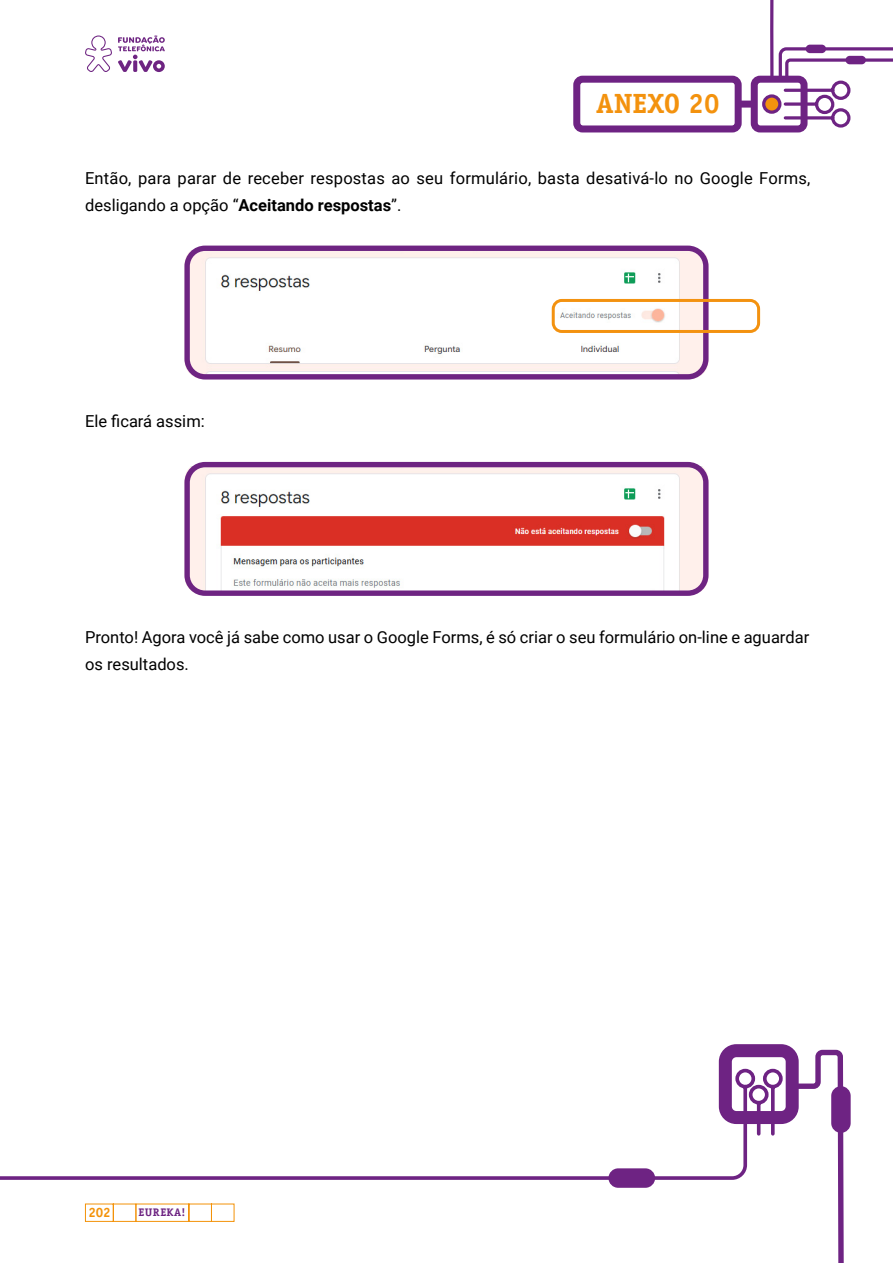
<style>
.page{position:relative;width:893px;height:1263px;background:#fff}
.page>*{position:absolute;margin:0;border:0;box-sizing:border-box;transform-origin:0 0}
.t1{font:700 27.9px "Officina Serif Std";color:#f3920e}
.t2{font:16.5px/27px "Roboto";color:#000}
.t3{font:700 13.5px "Officina Serif Std";color:#f39209}
.t4{font:700 10.95px "Officina Serif Std";letter-spacing:.035em;color:#6e2482}
.s1{font-weight:700}
</style>
<div class="page">
<svg style="left:85px;top:35px;width:80px;height:37px"></svg>
<svg style="left:85px;top:1203px;width:150px;height:19px"></svg>
<div style="left:719px;top:1044px;width:80px;height:80px;border:13px solid #6e2383;border-radius:11px"></div>
<svg style="left:0;top:1067px;width:784px;height:115px"></svg>
<svg style="left:788px;top:1047px;width:57px;height:216px"></svg>
<div style="left:831px;top:1086px;width:20px;height:47px;background:#6e2383;border-radius:10px"></div>
<div style="left:608px;top:1168px;width:47px;height:20px;background:#6e2383;border-radius:10px"></div>
<svg style="left:573px;top:0;width:320px;height:133px"></svg>
<div style="left:738px;top:101px;width:16px;height:7px;background:#6e2383"></div>
<img style="left:190px;top:246px;width:518px;height:133px">
<img style="left:190px;top:466px;width:518px;height:124px">
<div style="left:184px;top:246px;width:524px;height:133px;border:5px solid #6e2482;border-radius:18px"></div>
<div style="left:184px;top:462px;width:524px;height:134px;border:5px solid #6e2482;border-radius:18px"></div>
<div style="left:552px;top:299px;width:208px;height:34px;border:3px solid #f39210;border-radius:9px"></div>
<h1 class="t1" style="left:596px;top:86px;width:125px">ANEXO 20</h1>
<p class="t2" style="left:85px;top:164px;width:727px">Então, para parar de receber respostas ao seu formulário, basta desativá-lo no Google Forms, desligando a opção “<span class="s1">Aceitando respostas</span>”.</p>
<p class="t2" style="left:85px;top:407px;width:121px">Ele ficará assim:</p>
<p class="t2" style="left:85px;top:623px;width:726px">Pronto! Agora você já sabe como usar o Google Forms, é só criar o seu formulário on-line e aguardar os resultados.</p>
<p class="t3" style="left:88px;top:1204px;width:24px">202</p>
<p class="t4" style="left:139px;top:1206px;width:48px">EUREKA!</p>
</div>
